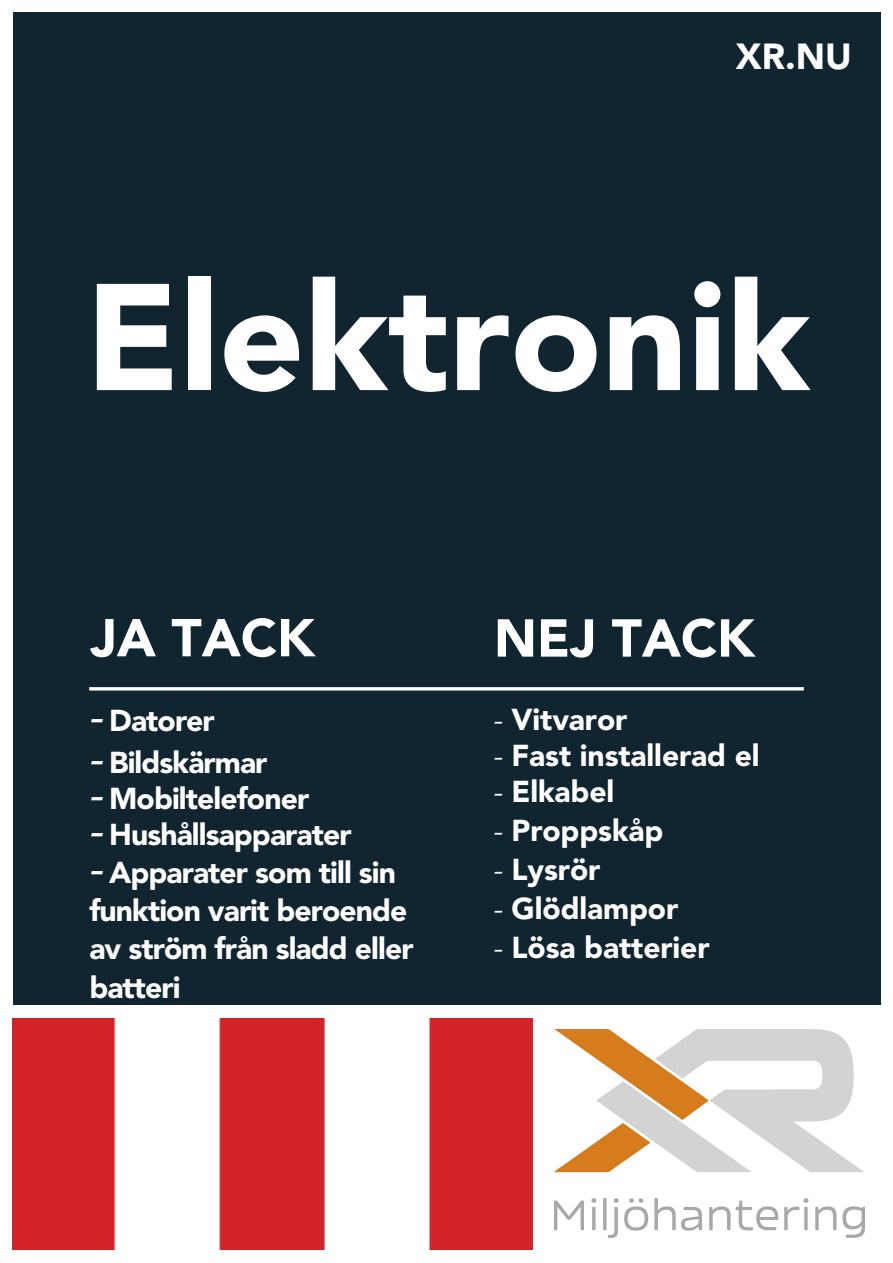
<style>
.page{position:relative;width:893px;height:1263px;background:#fff}
.page>*{position:absolute;margin:0;border:0;box-sizing:border-box;transform-origin:0 0}
.t1{font:900 150px "Avenir LT Pro";color:#fff}
.t2{font:900 52.8px "Avenir LT Pro";color:#fff}
.t3{font:900 36px "Avenir LT Pro";color:#fff}
.t4{font:900 30px/38.2px "Avenir LT Pro";letter-spacing:-.03em;color:#fff}
.t5{font:900 30px "Avenir LT Pro";letter-spacing:-.005em;color:#fff}
.s1{font-family:"Minion Pro";font-weight:700;font-size:45px}
.s2{font-family:"Minion Pro";font-weight:400;font-size:32.25px}
</style>
<div class="page">
<div style="left:13px;top:13px;width:867px;height:992px;background:#112530"></div>
<hr style="left:89px;top:687px;width:715px;height:3px;background:#fff">
<img style="left:13px;top:1018px;width:520px;height:231px">
<img style="left:555px;top:1030px;width:309px;height:207px">
<p class="t3" style="left:736px;top:35px;width:117px">XR.NU</p>
<h1 class="t1" style="left:85px;top:247px;width:727px">Elektronik</h1>
<h2 class="t2" style="left:90px;top:606px;width:226px">JA TACK</h2>
<h2 class="t2" style="left:494px;top:606px;width:262px">NEJ TACK</h2>
<p class="t4" style="left:89px;top:701px;width:127px"><span class="s1">-</span> Datorer</p>
<p class="t4" style="left:89px;top:744px;width:180px"><span class="s1">-</span> Bildskärmar</p>
<p class="t4" style="left:89px;top:779px;width:221px"><span class="s1">-</span> Mobiltelefoner</p>
<p class="t4" style="left:89px;top:815px;width:264px"><span class="s1">-</span> Hushållsapparater</p>
<p class="t4" style="left:89px;top:853px;width:326px"><span class="s1">-</span> Apparater som till sin funktion varit beroende av ström från sladd eller batteri</p>
<p class="t5" style="left:493px;top:701px;width:136px"><span class="s2">-</span> Vitvaror</p>
<p class="t5" style="left:493px;top:737px;width:268px"><span class="s2">-</span> Fast installerad el</p>
<p class="t5" style="left:493px;top:774px;width:123px"><span class="s2">-</span> Elkabel</p>
<p class="t5" style="left:493px;top:813px;width:172px"><span class="s2">-</span> Proppskåp</p>
<p class="t4" style="left:493px;top:850px;width:109px"><span class="s2">-</span> Lysrör</p>
<p class="t5" style="left:493px;top:890px;width:187px"><span class="s2">-</span> Glödlampor</p>
<p class="t5" style="left:493px;top:929px;width:218px"><span class="s2">-</span> Lösa batterier</p>
</div>
